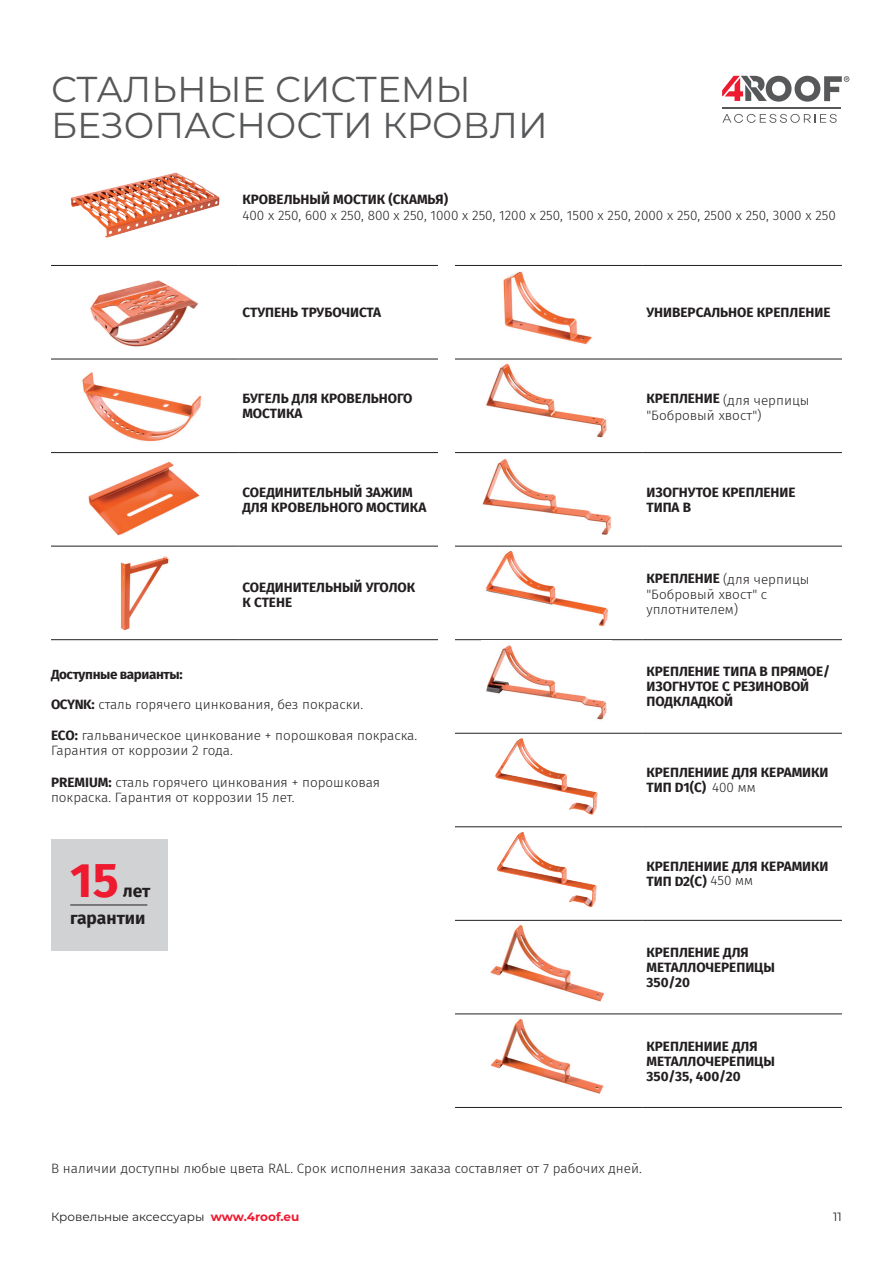
<style>
.page{position:relative;width:893px;height:1263px;background:#fff}
.page>*{position:absolute;margin:0;border:0;box-sizing:border-box;transform-origin:0 0}
.t1{font:700 48.6px "Fira Sans";color:#ee1a30}
.t2{font:36px/36px "Montserrat";color:#57585a}
.t3{font:700 17.55px/27.2px "Fira Sans";color:#231f20;text-align:right}
.t4{font:300 13.5px/15px "Fira Sans";color:#231f20}
.t5{font:700 13.5px/15px "Fira Sans";color:#231f20}
.t6{font:700 13.5px "Fira Sans";letter-spacing:-.03em;color:#231f20}
.t7{font:12px "Montserrat";color:#231f20}
.s1{font-weight:700}
.s2{font-weight:300}
.s3{font-weight:700;color:#ee1a30}
</style>
<div class="page">
<svg style="left:722px;top:114px;width:115px;height:9px"></svg>
<hr style="left:723px;top:107px;width:118px;height:1px;background:#57585a">
<svg style="left:722px;top:76px;width:127px;height:26px"></svg>
<img style="left:70px;top:172px;width:150px;height:66px">
<hr style="left:455px;top:920px;width:187px;height:1px;background:#231f20">
<hr style="left:642px;top:920px;width:200px;height:1px;background:#231f20">
<hr style="left:455px;top:1013px;width:187px;height:1px;background:#231f20">
<hr style="left:642px;top:1013px;width:200px;height:1px;background:#231f20">
<hr style="left:455px;top:1107px;width:187px;height:1px;background:#231f20">
<hr style="left:642px;top:1107px;width:200px;height:1px;background:#231f20">
<hr style="left:455px;top:265px;width:187px;height:1px;background:#231f20">
<hr style="left:642px;top:265px;width:200px;height:1px;background:#231f20">
<hr style="left:455px;top:359px;width:187px;height:1px;background:#231f20">
<hr style="left:642px;top:359px;width:200px;height:1px;background:#231f20">
<hr style="left:455px;top:452px;width:187px;height:1px;background:#231f20">
<hr style="left:642px;top:452px;width:200px;height:1px;background:#231f20">
<hr style="left:455px;top:546px;width:187px;height:1px;background:#231f20">
<hr style="left:642px;top:546px;width:200px;height:1px;background:#231f20">
<hr style="left:455px;top:639px;width:187px;height:1px;background:#231f20">
<hr style="left:642px;top:639px;width:200px;height:1px;background:#231f20">
<hr style="left:455px;top:733px;width:187px;height:1px;background:#231f20">
<hr style="left:642px;top:733px;width:200px;height:1px;background:#231f20">
<hr style="left:455px;top:826px;width:187px;height:1px;background:#231f20">
<hr style="left:642px;top:826px;width:200px;height:1px;background:#231f20">
<img style="left:503px;top:271px;width:89px;height:74px">
<img style="left:486px;top:363px;width:121px;height:75px">
<img style="left:482px;top:459px;width:130px;height:76px">
<img style="left:486px;top:551px;width:122px;height:76px">
<img style="left:486px;top:645px;width:121px;height:75px">
<img style="left:495px;top:738px;width:103px;height:77px">
<img style="left:496px;top:832px;width:101px;height:76px">
<img style="left:490px;top:925px;width:115px;height:77px">
<img style="left:490px;top:1018px;width:114px;height:76px">
<hr style="left:51px;top:265px;width:187px;height:1px;background:#231f20">
<hr style="left:238px;top:265px;width:200px;height:1px;background:#231f20">
<hr style="left:51px;top:359px;width:187px;height:1px;background:#231f20">
<hr style="left:238px;top:359px;width:200px;height:1px;background:#231f20">
<hr style="left:51px;top:452px;width:187px;height:1px;background:#231f20">
<hr style="left:238px;top:452px;width:200px;height:1px;background:#231f20">
<hr style="left:51px;top:546px;width:187px;height:1px;background:#231f20">
<hr style="left:238px;top:546px;width:200px;height:1px;background:#231f20">
<hr style="left:51px;top:639px;width:187px;height:1px;background:#231f20">
<hr style="left:238px;top:639px;width:200px;height:1px;background:#231f20">
<img style="left:90px;top:280px;width:108px;height:67px">
<img style="left:82px;top:372px;width:120px;height:70px">
<img style="left:88px;top:461px;width:112px;height:75px">
<img style="left:120px;top:556px;width:49px;height:75px">
<div style="left:51px;top:839px;width:116px;height:111px;background:#d1d2d4"></div>
<hr style="left:70px;top:904px;width:77px;height:1px;background:#231f20">
<h2 class="t2" style="left:51px;top:70px;width:498px">СТАЛЬНЫЕ СИСТЕМЫ<br>БЕЗОПАСНОСТИ КРОВЛИ</h2>
<p class="t5" style="left:242px;top:190px;width:207px">КРОВЕЛЬНЫЙ МОСТИК (СКАМЬЯ)</p>
<p class="t4" style="left:242px;top:208px;width:595px">400 x 250, 600 x 250, 800 x 250, 1000 x 250, 1200 x 250, 1500 x 250, 2000 x 250, 2500 x 250, 3000 x 250</p>
<p class="t5" style="left:242px;top:304px;width:140px">СТУПЕНЬ ТРУБОЧИСТА</p>
<p class="t5" style="left:646px;top:304px;width:186px">УНИВЕРСАЛЬНОЕ КРЕПЛЕНИЕ</p>
<p class="t5" style="left:242px;top:390px;width:172px">БУГЕЛЬ ДЛЯ КРОВЕЛЬНОГО<br>МОСТИКА</p>
<p class="t4" style="left:646px;top:392px;width:165px"><span class="s1">КРЕПЛЕНИЕ</span> (для черпицы "Бобровый хвост")</p>
<p class="t5" style="left:242px;top:483px;width:185px">СОЕДИНИТЕЛЬНЫЙ ЗАЖИМ<br>ДЛЯ КРОВЕЛЬНОГО МОСТИКА</p>
<p class="t5" style="left:646px;top:483px;width:151px">ИЗОГНУТОЕ КРЕПЛЕНИЕ</p>
<p class="t5" style="left:242px;top:578px;width:174px">СОЕДИНИТЕЛЬНЫЙ УГОЛОК<br>К СТЕНЕ</p>
<p class="t4" style="left:646px;top:572px;width:165px"><span class="s1">КРЕПЛЕНИЕ</span> (для черпицы "Бобровый хвост" с уплотнителем)</p>
<p class="t6" style="left:51px;top:662px;width:133px">Доступные варианты:</p>
<p class="t4" style="left:51px;top:696px;width:314px"><span class="s1">OCYNK:</span> сталь горячего цинкования, без покраски.</p>
<p class="t4" style="left:51px;top:728px;width:368px"><span class="s1">ECO:</span> гальваническое цинкование + порошковая покраска.<br>Гарантия от коррозии 2 года.</p>
<p class="t4" style="left:51px;top:774px;width:331px"><span class="s1">PREМIUМ:</span> сталь горячего цинкования + порошковая покраска. Гарантия от коррозии 15 лет.</p>
<p class="t5" style="left:646px;top:663px;width:185px">КРЕПЛЕНИЕ ТИПА B ПРЯМОЕ/<br>ИЗОГНУТОЕ С РЕЗИНОВОЙ<br>ПОДКЛАДКОЙ</p>
<p class="t5" style="left:646px;top:764px;width:184px">КРЕПЛЕНИИЕ ДЛЯ КЕРАМИКИ<br>ТИП D1(C) <span class="s2">400 мм</span></p>
<h1 class="t1" style="left:70px;top:839px;width:50px">15</h1>
<p class="t3" style="left:70px;top:876px;width:82px">лет гарантии</p>
<p class="t5" style="left:646px;top:858px;width:184px">КРЕПЛЕНИИЕ ДЛЯ КЕРАМИКИ<br>ТИП D2(C) <span class="s2">450 мм</span></p>
<p class="t5" style="left:646px;top:944px;width:130px">КРЕПЛЕНИЕ ДЛЯ<br>МЕТАЛЛОЧЕРЕПИЦЫ<br>350/20</p>
<p class="t5" style="left:646px;top:1037px;width:130px">КРЕПЛЕНИИЕ ДЛЯ<br>МЕТАЛЛОЧЕРЕПИЦЫ<br>350/35, 400/20</p>
<p class="t4" style="left:51px;top:1160px;width:592px">В наличии доступны любые цвета RAL. Срок исполнения заказа составляет от 7 рабочих дней.</p>
<p class="t7" style="left:51px;top:1209px;width:250px">Кровельные аксесcуары <span class="s3">www.4roof.eu</span></p>
<p class="t7" style="left:833px;top:1209px;width:10px">11</p>
</div>
